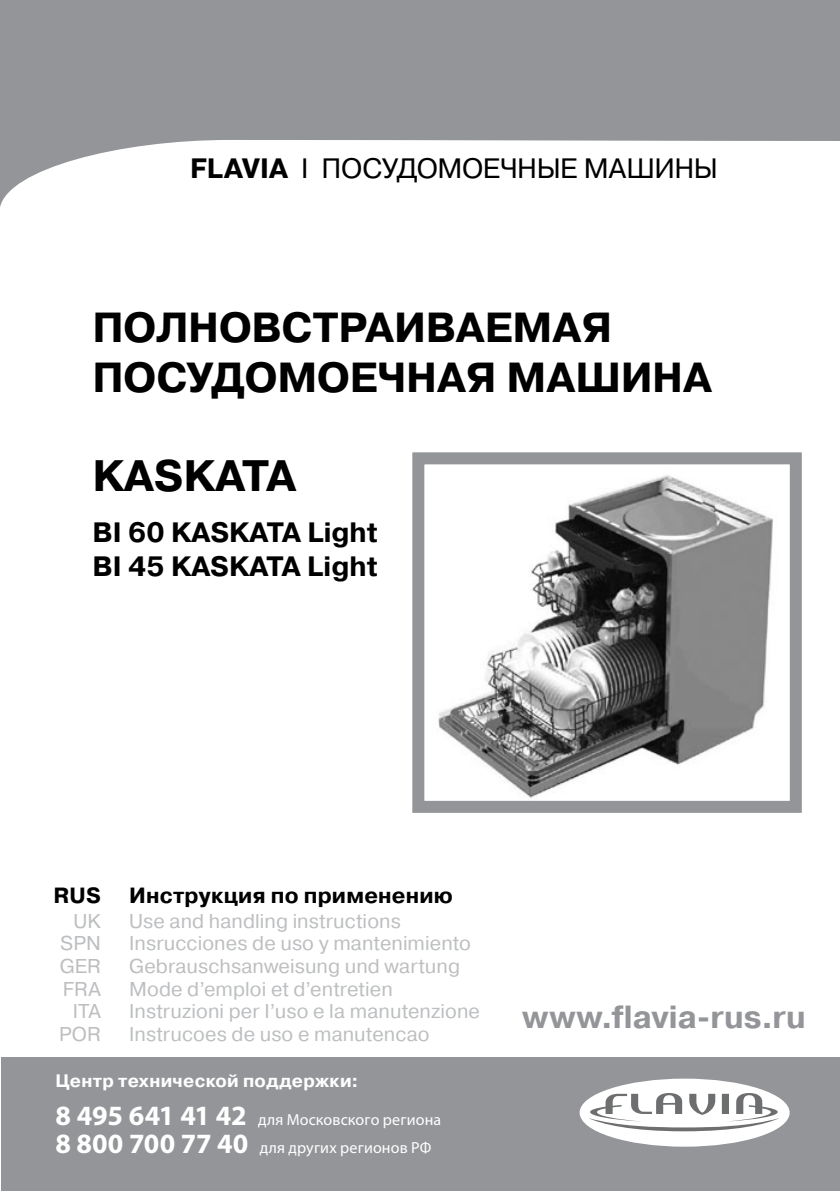
<style>
.page{position:relative;width:840px;height:1191px;background:#fff}
.page>*{position:absolute;margin:0;border:0;box-sizing:border-box;transform-origin:0 0}
.t1{font:700 44px "Pragmatica C";color:#000}
.t2{font:700 42px/50.4px "Pragmatica C";letter-spacing:-.01em;color:#000}
.t3{font:700 32px "Pragmatica C";color:#939598}
.t4{font:700 28px/33.6px "Pragmatica C";color:#000}
.t5{font:28px "Pragmatica C";letter-spacing:-.02em;color:#000}
.t6{font:700 22px "Pragmatica C";letter-spacing:.01em;color:#000}
.t7{font:20px "Pragmatica C";letter-spacing:.005em;color:#bcbec0}
.t8{font:700 18px "Pragmatica C";letter-spacing:.015em;color:#fff}
.t9{font:16px/28px "Myriad Pro";letter-spacing:.01em;color:#fff}
.s1{font-weight:700}
.s2{font-weight:700;font-size:28px}
</style>
<div class="page">
<svg style="left:0;top:0;width:839px;height:207px;fill:#939598"></svg>
<img style="left:438px;top:475px;width:336px;height:323px">
<div style="left:412px;top:452px;width:389px;height:361px;border:12px solid #939598"></div>
<div style="left:1px;top:1057px;width:838px;height:134px;background:#939598"></div>
<div style="left:579px;top:1078px;width:210px;height:68px;background:#fff;border-radius:50%"></div>
<svg style="left:587px;top:1093px;width:192px;height:38px"></svg>
<h3 class="t5" style="left:190px;top:152px;width:529px"><span class="s1">FLAVIA</span> I ПОСУДОМОЕЧНЫЕ МАШИНЫ</h3>
<h2 class="t2" style="left:92px;top:302px;width:620px">ПОЛНОВСТРАИВАЕМАЯ<br>ПОСУДОМОЕЧНАЯ МАШИНА</h2>
<h1 class="t1" style="left:92px;top:451px;width:205px">KASKATA</h1>
<h3 class="t4" style="left:92px;top:516px;width:286px">BI 60 KASKATA Light<br>BI 45 KASKATA Light</h3>
<p class="t6" style="left:54px;top:883px;width:49px">RUS</p>
<p class="t6" style="left:129px;top:883px;width:325px">Инструкция по применению</p>
<p class="t7" style="left:73px;top:909px;width:29px">UK</p>
<p class="t7" style="left:129px;top:909px;width:273px">Use and handling instructions</p>
<p class="t7" style="left:60px;top:932px;width:42px">SPN</p>
<p class="t7" style="left:129px;top:932px;width:343px">Insrucciones de uso у mantenimiento</p>
<p class="t7" style="left:60px;top:955px;width:42px">GER</p>
<p class="t7" style="left:129px;top:955px;width:332px">Gebrauschsanweisung und wartung</p>
<p class="t7" style="left:63px;top:977px;width:40px">FRA</p>
<p class="t7" style="left:129px;top:977px;width:265px">Mode d’emploi et d’entretien</p>
<p class="t7" style="left:73px;top:1000px;width:30px">ITA</p>
<p class="t7" style="left:129px;top:1000px;width:352px">Instruzioni per I’uso e la manutenzione</p>
<p class="t7" style="left:59px;top:1023px;width:43px">POR</p>
<p class="t7" style="left:129px;top:1023px;width:301px">Instrucoes de uso e manutencao</p>
<p class="t8" style="left:55px;top:1071px;width:304px">Центр технической поддержки:</p>
<p class="t9" style="left:55px;top:1105px;width:387px"><span class="s2">8 495 641 41 42</span> для Московского региона<br><span class="s2">8 800 700 77 40</span> для других регионов РФ</p>
<h3 class="t3" style="left:522px;top:999px;width:284px">www.flavia-rus.ru</h3>
</div>
